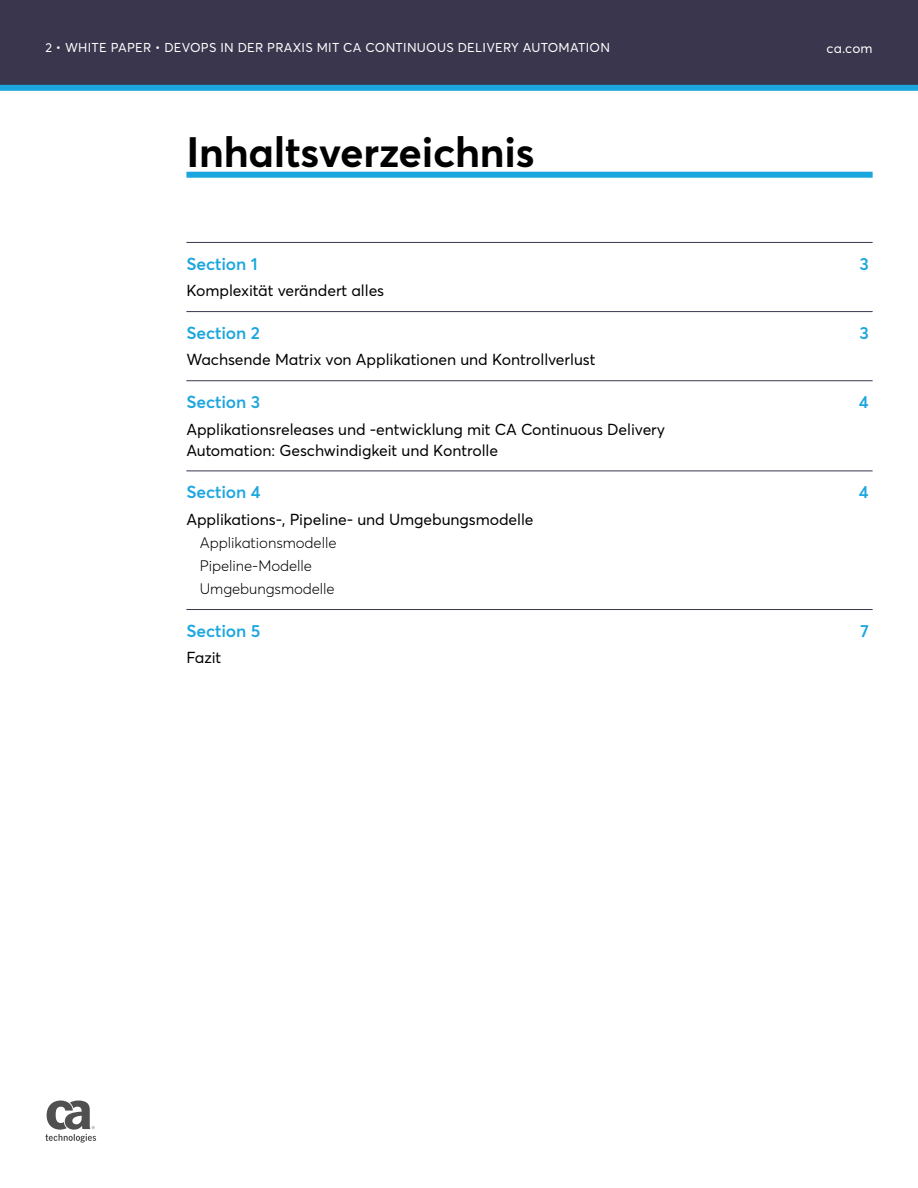
<style>
.page{position:relative;width:918px;height:1188px;background:#fff}
.page>*{position:absolute;margin:0;border:0;box-sizing:border-box;transform-origin:0 0}
.t1{font:700 42px "Averta";letter-spacing:-.005em;color:#000}
.t2{font:600 17.25px "Averta";letter-spacing:-.005em;color:#1ca6df}
.t3{font:15.75px/21px "Averta";letter-spacing:-.005em;color:#000}
.t4{font:300 15px/23.1px "Averta";letter-spacing:-.005em;color:#000}
.t5{font:13.5px "Averta";color:#fff}
.t6{font:12.75px "Averta";letter-spacing:.02em;color:#fff}
</style>
<div class="page">
<svg style="left:0;top:0;width:918px;height:91px;fill:#39364d"></svg>
<div style="left:186px;top:172px;width:687px;height:6px;background:#1ca6df"></div>
<svg style="left:45px;top:1101px;width:51px;height:42px"></svg>
<hr style="left:186px;top:242px;width:687px;height:1px;background:#39364d">
<hr style="left:186px;top:311px;width:687px;height:1px;background:#39364d">
<hr style="left:186px;top:380px;width:687px;height:1px;background:#39364d">
<hr style="left:186px;top:471px;width:687px;height:1px;background:#39364d">
<hr style="left:186px;top:609px;width:687px;height:1px;background:#39364d">
<p class="t6" style="left:45px;top:40px;width:566px">2 • WHITE PAPER • DEVOPS IN DER PRAXIS MIT CA CONTINUOUS DELIVERY AUTOMATION</p>
<p class="t5" style="left:827px;top:40px;width:48px">ca.com</p>
<h1 class="t1" style="left:186px;top:126px;width:350px">Inhaltsverzeichnis</h1>
<p class="t2" style="left:186px;top:253px;width:73px">Section 1</p>
<p class="t2" style="left:859px;top:253px;width:11px">3</p>
<p class="t3" style="left:186px;top:280px;width:199px">Komplexität verändert alles</p>
<p class="t2" style="left:186px;top:322px;width:75px">Section 2</p>
<p class="t2" style="left:859px;top:322px;width:11px">3</p>
<p class="t3" style="left:186px;top:349px;width:411px">Wachsende Matrix von Applikationen und Kontrollverlust</p>
<p class="t2" style="left:186px;top:391px;width:75px">Section 3</p>
<p class="t2" style="left:859px;top:391px;width:11px">4</p>
<p class="t3" style="left:186px;top:418px;width:480px">Applikationsreleases und -entwicklung mit CA Continuous Delivery<br>Automation: Geschwindigkeit und Kontrolle</p>
<p class="t2" style="left:186px;top:481px;width:76px">Section 4</p>
<p class="t2" style="left:859px;top:481px;width:11px">4</p>
<p class="t3" style="left:186px;top:508px;width:349px">Applikations-, Pipeline- und Umgebungsmodelle</p>
<p class="t4" style="left:200px;top:531px;width:138px">Applikationsmodelle<br>Pipeline-Modelle<br>Umgebungsmodelle</p>
<p class="t2" style="left:186px;top:620px;width:76px">Section 5</p>
<p class="t2" style="left:860px;top:620px;width:10px">7</p>
<p class="t3" style="left:186px;top:647px;width:36px">Fazit</p>
</div>
